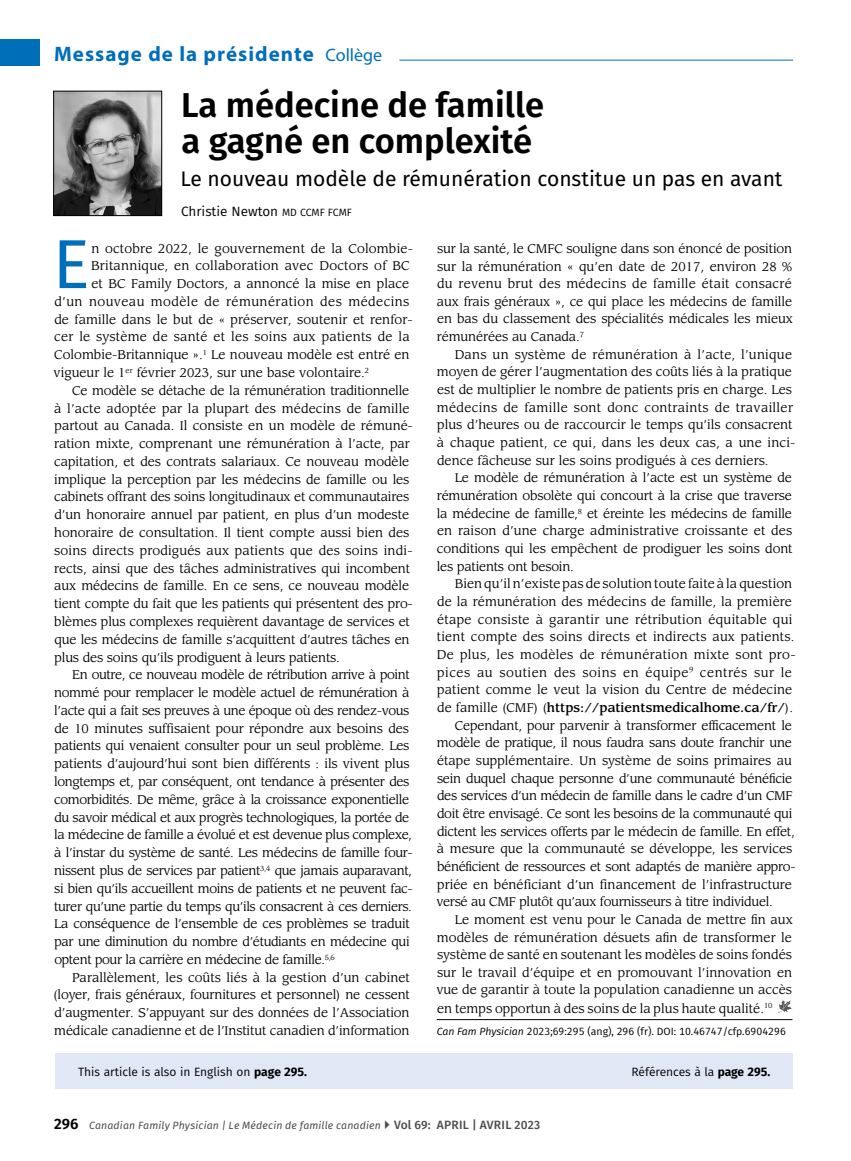
<style>
.page{position:relative;width:851px;height:1161px;background:#fff}
.page>*{position:absolute;margin:0;border:0;box-sizing:border-box;transform-origin:0 0}
.DropCap3{font:69.3px "Fira Sans";color:#006fba}
.ArticleTitle{font:600 34.5px/36px "Fira Sans";color:#000}
.ArticleSubtitle{font:21px "Fira Sans";color:#000}
.t1{font:700 21px "Myriad Pro";letter-spacing:.05em;color:#006fba}
.Byline{font:13.5px "Fira Sans";color:#000}
.ParagraphIndent{font:12.3px/17.7px "Leawood Std";letter-spacing:-.01em;color:#000;text-align:justify}
.ParagraphIndent-2{font:12.3px/17.9px "Leawood Std";letter-spacing:-.03em;color:#000}
.ParagraphIndent-3{font:12.3px/17.7px "Leawood Std";letter-spacing:.015em;color:#000}
.DropCap3-2{font:12.3px "Leawood Std";letter-spacing:.005em;color:#000}
.DropCap3-3{font:12.3px "Leawood Std";letter-spacing:.035em;color:#000}
.FootNote{font:12px "Fira Sans";color:#000}
.t2{font:italic 10.5px "Fira Sans";letter-spacing:.015em;color:#4d4d4f}
.InfoLine{font:10.5px "Fira Sans";color:#000}
.s1{font-weight:400;font-size:18px}
.s2{font-size:10.5px}
.s3{font-weight:500}
.s4{font-style:italic}
.s5{font-weight:700}
.s6{font-weight:600;font-style:normal;font-size:15px;color:#000}
.s7{font-weight:500;font-style:normal;font-size:12px}
</style>
<div class="page">
<div style="left:0;top:39px;width:39px;height:27px;background:#006fba"></div>
<hr style="left:399px;top:60px;width:394px;height:1px;background:#006fba">
<hr style="left:436px;top:1019px;width:356px;height:1px;background:#000">
<svg style="left:778px;top:999px;width:14px;height:14px"></svg>
<div style="left:55px;top:1053px;width:737px;height:36px;background:#e1e8f5"></div>
<img style="left:55px;top:93px;width:105px;height:121px">
<div style="left:53px;top:91px;width:109px;height:125px;border:1px solid #000"></div>
<h3 class="t1" style="left:54px;top:40px;width:330px">Message de la présidente <span class="s1">Collège</span></h3>
<p class="ArticleTitle" style="left:181px;top:85px;width:364px">La médecine de famille a gagné en complexité</p>
<p class="ArticleSubtitle" style="left:180px;top:163px;width:603px">Le nouveau modèle de rémunération constitue un pas en avant</p>
<p class="Byline" style="left:181px;top:201px;width:172px">Christie Newton <span class="s2">MD CCMF FCMF</span></p>
<p class="DropCap3" style="left:53px;top:212px;width:39px">E</p>
<p class="DropCap3-2" style="left:91px;top:241px;width:323px">n octobre 2022, le gouvernement de la Colombie-</p>
<p class="ParagraphIndent" style="left:437px;top:240px;width:357px">sur la santé, le CMFC souligne dans son énoncé de position sur la rémunération « qu’en date de 2017, environ 28 % du revenu brut des médecins de famille était consacré aux frais généraux », ce qui place les médecins de famille en bas du classement des spécialités médicales les mieux rémunérées au Canada.<sup>7</sup></p>
<p class="ParagraphIndent" style="left:437px;top:346px;width:360px;text-align:left;text-indent:18px">Dans un système de rémunération à l’acte, l’unique moyen de gérer l’augmentation des coûts liés à la pratique est de multiplier le nombre de patients pris en charge. Les médecins de famille sont donc contraints de travailler plus d’heures ou de raccourcir le temps qu’ils consacrent à chaque patient, ce qui, dans les deux cas, a une inci&shy;dence fâcheuse sur les soins prodigués à ces derniers.</p>
<p class="ParagraphIndent" style="left:437px;top:469px;width:357px;text-indent:18px">Le modèle de rémunération à l’acte est un système de rémunération obsolète qui concourt à la crise que traverse la médecine de famille,<sup>8</sup> et éreinte les médecins de famille en raison d’une charge administrative croissante et des conditions qui les empêchent de prodiguer les soins dont les patients ont besoin.</p>
<p class="ParagraphIndent-3" style="left:437px;top:575px;width:360px;text-indent:18px">Bien qu’il n’existe pas de solution toute faite à la question de la rémunération des médecins de famille, la première étape consiste à garantir une rétribution équitable qui tient compte des soins directs et indirects aux patients.<br>De plus, les modèles de rémunération mixte sont pro&shy;pices au soutien des soins en équipe<sup>9</sup> centrés sur le patient comme le veut la vision du Centre de médecine de famille (CMF) (<span class="s3">https://patientsmedicalhome.ca/fr/</span>).</p>
<p class="ParagraphIndent" style="left:436px;top:717px;width:361px;text-align:left;text-indent:19px">Cependant, pour parvenir à transformer efficacement le modèle de pratique, il nous faudra sans doute franchir une étape supplémentaire. Un système de soins primaires au sein duquel chaque personne d’une communauté bénéficie des services d’un médecin de famille dans le cadre d’un CMF doit être envisagé. Ce sont les besoins de la communauté qui dictent les services offerts par le médecin de famille. En effet, à mesure que la communauté se développe, les services bénéficient de ressources et sont adaptés de manière appro&shy;priée en bénéficiant d’un financement de l’infrastructure versé au CMF plutôt qu’aux fournisseurs à titre individuel.</p>
<p class="ParagraphIndent" style="left:436px;top:911px;width:358px;text-indent:18px">Le moment est venu pour le Canada de mettre fin aux modèles de rémunération désuets afin de transformer le système de santé en soutenant les modèles de soins fondés sur le travail d’équipe et en promouvant l’innovation en vue de garantir à toute la population canadienne un accès en temps opportun à des soins de la plus haute qualité.<sup>10</sup></p>
<p class="InfoLine" style="left:437px;top:1024px;width:350px"><span class="s4">Can Fam Physician</span> 2023;69:295 (ang), 296 (fr). DOI: 10.46747/cfp.6904296</p>
<p class="DropCap3-2" style="left:91px;top:259px;width:320px">Britannique, en collaboration avec Doctors of BC</p>
<p class="DropCap3-2" style="left:91px;top:276px;width:319px">et BC Family Doctors, a annoncé la mise en place</p>
<p class="DropCap3-3" style="left:54px;top:294px;width:356px">d’un nouveau modèle de rémunération des médecins</p>
<p class="DropCap3-2" style="left:54px;top:312px;width:360px">de famille dans le but de « préserver, soutenir et renfor-</p>
<p class="DropCap3-2" style="left:54px;top:330px;width:357px">cer le système de santé et les soins aux patients de la</p>
<p class="DropCap3-2" style="left:54px;top:348px;width:357px">Colombie-Britannique ».<sup>1</sup> Le nouveau modèle est entré en</p>
<p class="DropCap3-2" style="left:54px;top:365px;width:317px">vigueur le 1<sup>er</sup> février 2023, sur une base volontaire.<sup>2</sup></p>
<p class="ParagraphIndent" style="left:54px;top:382px;width:360px;text-align:left;text-indent:18px">Ce modèle se détache de la rémunération traditionnelle à l’acte adoptée par la plupart des médecins de famille partout au Canada. Il consiste en un modèle de rémuné&shy;ration mixte, comprenant une rémunération à l’acte, par capitation, et des contrats salariaux. Ce nouveau modèle implique la perception par les médecins de famille ou les cabinets offrant des soins longitudinaux et communautaires d’un honoraire annuel par patient, en plus d’un modeste honoraire de consultation. Il tient compte aussi bien des soins directs prodigués aux patients que des soins indi&shy;rects, ainsi que des tâches administratives qui incombent aux médecins de famille. En ce sens, ce nouveau modèle tient compte du fait que les patients qui présentent des pro&shy;blèmes plus complexes requièrent davantage de services et que les médecins de famille s’acquittent d’autres tâches en plus des soins qu’ils prodiguent à leurs patients.</p>
<p class="ParagraphIndent-2" style="left:54px;top:666px;width:360px;text-indent:18px">En outre, ce nouveau modèle de rétribution arrive à point nommé pour remplacer le modèle actuel de rémunération à l’acte qui a fait ses preuves à une époque où des rendez-vous de 10 minutes suffisaient pour répondre aux besoins des patients qui venaient consulter pour un seul problème. Les patients d’aujourd’hui sont bien différents : ils vivent plus longtemps et, par conséquent, ont tendance à présenter des comorbidités. De même, grâce à la croissance exponentielle du savoir médical et aux progrès technologiques, la portée de la médecine de famille a évolué et est devenue plus complexe, à l’instar du système de santé. Les médecins de famille four&shy;nissent plus de services par patient<sup>3,4</sup> que jamais auparavant, si bien qu’ils accueillent moins de patients et ne peuvent fac&shy;turer qu’une partie du temps qu’ils consacrent à ces derniers.<br>La conséquence de l’ensemble de ces problèmes se traduit par une diminution du nombre d’étudiants en médecine qui optent pour la carrière en médecine de famille.<sup>5,6</sup></p>
<p class="ParagraphIndent" style="left:53px;top:969px;width:358px;text-indent:19px">Parallèlement, les coûts liés à la gestion d’un cabinet (loyer, frais généraux, fournitures et personnel) ne cessent d’augmenter. S’appuyant sur des données de l’Association médicale canadienne et de l’Institut canadien d’information</p>
<p class="FootNote" style="left:78px;top:1063px;width:231px">This article is also in English on <span class="s5">page 295.</span></p>
<p class="FootNote" style="left:631px;top:1063px;width:140px">Références à la <span class="s5">page 295.</span></p>
<p class="t2" style="left:54px;top:1117px;width:488px"><span class="s6">296</span> Canadian Family Physician | Le Médecin de famille canadien <span class="s7">Vol 69: APRIL | AVRIL 2023</span></p>
</div>
